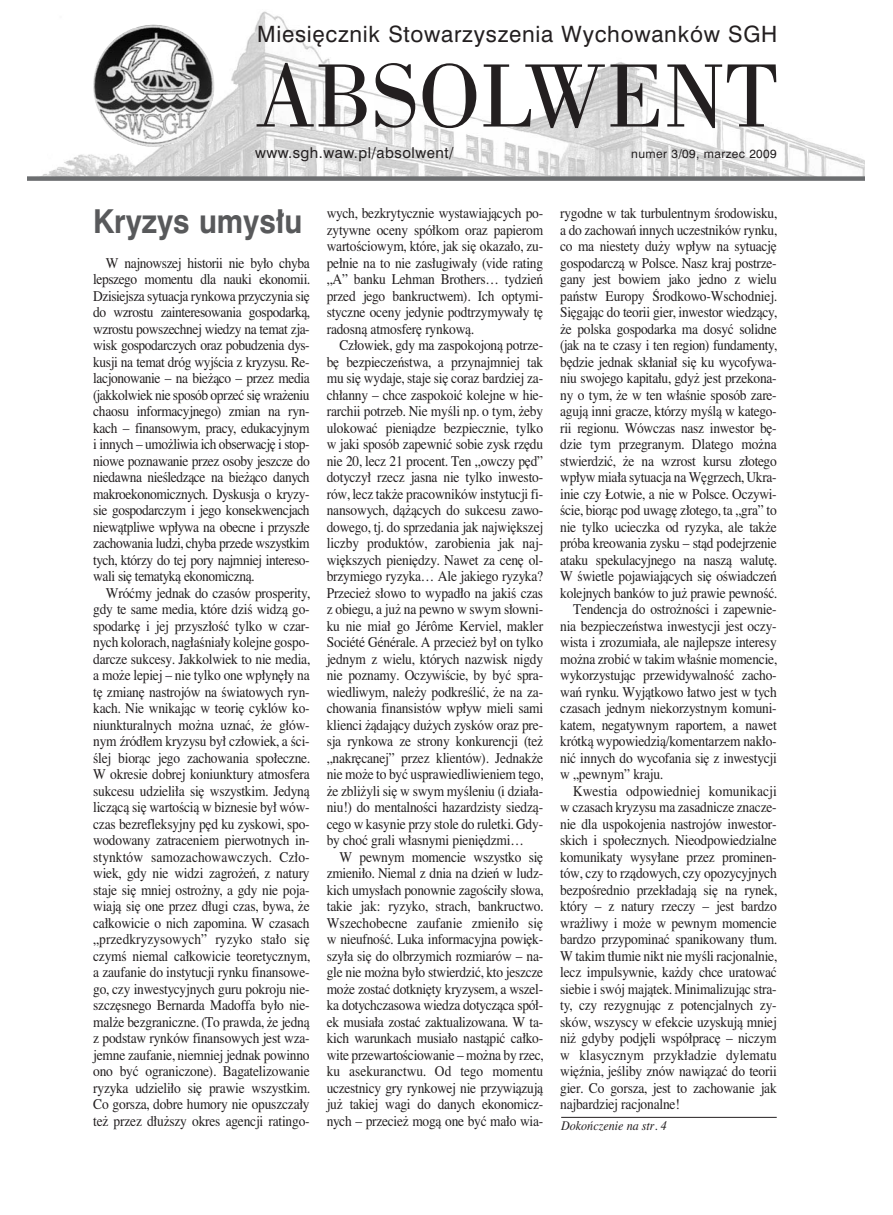
<style>
.page{position:relative;width:893px;height:1215px;background:#fff}
.page>*{position:absolute;margin:0;border:0;box-sizing:border-box;transform-origin:0 0}
.t1{font:94.5px "Bodoni PL";color:#231f20}
.t2{font:700 33px "Swiss 721 PL";color:#58595b;scale:.91 1}
.t3{font:22.5px "Swiss 721 PL";letter-spacing:.035em;color:#231f20}
.t4{font:15px "Swiss 721 PL";letter-spacing:.035em;color:#231f20}
.t5{font:13.2px/16.5px "Ptimes Roman";letter-spacing:-.015em;color:#231f20;text-align:justify;scale:.91 1}
.t6{font:13.2px "Ptimes Roman";letter-spacing:.005em;color:#231f20;scale:.91 1}
.t7{font:12px "Swiss 721 PL";letter-spacing:.035em;color:#231f20}
.t8{font:italic 11.55px "Ptimes";color:#231f20;scale:.91 1}
</style>
<div class="page">
<img style="left:42px;top:11px;width:822px;height:165px">
<div style="left:27px;top:176px;width:837px;height:5px;background:#6c6e70"></div>
<img style="left:93px;top:25px;width:121px;height:122px;border-radius:50%">
<hr style="left:561px;top:1117px;width:215px;height:1px;background:#231f20">
<h3 class="t3" style="left:257px;top:26px;width:521px">Miesi´cznik Stowarzyszenia Wychowanków SGH</h3>
<h1 class="t1" style="left:256px;top:59px;width:523px">ABSOLWENT</h1>
<p class="t4" style="left:255px;top:147px;width:200px">www.sgh.waw.pl/absolwent/</p>
<p class="t7" style="left:631px;top:149px;width:147px">numer 3/09, marzec 2009</p>
<h2 class="t2" style="left:93px;top:209px;width:231px">Kryzys umys∏u</h2>
<p class="t5" style="left:93px;top:256px;width:239px;text-indent:13px">W najnowszej historii nie by∏o chyba lepszego momentu dla nauki ekonomii.<br>Dzisiejsza sytuacja rynkowa przyczynia si´ do wzrostu zainteresowania gospodarkà, wzrostu powszechnej wiedzy na temat zja&shy;wisk gospodarczych oraz pobudzenia dys&shy;kusji na temat dróg wyjÊcia z kryzysu. Re&shy;lacjonowanie – na bie˝àco – przez media (jakkolwiek nie sposób oprzeç si´ wra˝eniu chaosu informacyjnego) zmian na ryn&shy;kach – finansowym, pracy, edukacyjnym i innych – umo˝liwia ich obserwacj´ i stop&shy;niowe poznawanie przez osoby jeszcze do niedawna nieÊledzàce na bie˝àco danych makroekonomicznych. Dyskusja o kryzy&shy;sie gospodarczym i jego konsekwencjach niewàtpliwe wp∏ywa na obecne i przysz∏e zachowania ludzi, chyba przede wszystkim tych, którzy do tej pory najmniej intereso&shy;wali si´ tematykà ekonomicznà.</p>
<p class="t5" style="left:93px;top:586px;width:239px;text-indent:13px">Wróçmy jednak do czasów prosperity, gdy te same media, które dziÊ widzà go&shy;spodark´ i jej przysz∏oÊç tylko w czar&shy;nych kolorach, nag∏aÊnia∏y kolejne gospo&shy;darcze sukcesy. Jakkolwiek to nie media, a mo˝e lepiej – nie tylko one wp∏yn´∏y na t´ zmian´ nastrojów na Êwiatowych ryn&shy;kach. Nie wnikajàc w teori´ cyklów ko&shy;niunkturalnych mo˝na uznaç, ˝e g∏ów&shy;nym êród∏em kryzysu by∏ cz∏owiek, a Êci-Êlej bioràc jego zachowania spo∏eczne.<br>W okresie dobrej koniunktury atmosfera sukcesu udzieli∏a si´ wszystkim. Jedynà liczàcà si´ wartoÊcià w biznesie by∏ wów&shy;czas bezrefleksyjny p´d ku zyskowi, spo&shy;wodowany zatraceniem pierwotnych in&shy;stynktów samozachowawczych. Cz∏o&shy;wiek, gdy nie widzi zagro˝eƒ, z natury staje si´ mniej ostro˝ny, a gdy nie poja&shy;wiajà si´ one przez d∏ugi czas, bywa, ˝e ca∏kowicie o nich zapomina. W czasach „przedkryzysowych” ryzyko sta∏o si´ czymÊ niemal ca∏kowicie teoretycznym, a zaufanie do instytucji rynku finansowe&shy;go, czy inwestycyjnych guru pokroju nie&shy;szcz´snego Bernarda Madoffa by∏o nie&shy;mal˝e bezgraniczne. (To prawda, ˝e jednà z podstaw rynków finansowych jest wza&shy;jemne zaufanie, niemniej jednak powinno ono byç ograniczone). Bagatelizowanie ryzyka udzieli∏o si´ prawie wszystkim.<br>Co gorsza, dobre humory nie opuszcza∏y te˝ przez d∏u˝szy okres agencji ratingo-</p>
<p class="t5" style="left:327px;top:207px;width:239px">wych, bezkrytycznie wystawiajàcych po&shy;zytywne oceny spó∏kom oraz papierom wartoÊciowym, które, jak si´ okaza∏o, zu&shy;pe∏nie na to nie zas∏ugiwa∏y (vide rating „A” banku Lehman Brothers… tydzieƒ przed jego bankructwem). Ich optymi&shy;styczne oceny jedynie podtrzymywa∏y t´ radosnà atmosfer´ rynkowà.</p>
<p class="t5" style="left:327px;top:339px;width:239px;text-indent:13px">Cz∏owiek, gdy ma zaspokojonà potrze&shy;b´ bezpieczeƒstwa, a przynajmniej tak mu si´ wydaje, staje si´ coraz bardziej za&shy;ch∏anny – chce zaspokoiç kolejne w hie&shy;rarchii potrzeb. Nie myÊli np. o tym, ˝eby ulokowaç pieniàdze bezpiecznie, tylko w jaki sposób zapewniç sobie zysk rz´du nie 20, lecz 21 procent. Ten „owczy p´d” dotyczy∏ rzecz jasna nie tylko inwesto&shy;rów, lecz tak˝e pracowników instytucji fi&shy;nansowych, dà˝àcych do sukcesu zawo&shy;dowego, tj. do sprzedania jak najwi´kszej liczby produktów, zarobienia jak naj&shy;wi´kszych pieni´dzy. Nawet za cen´ ol&shy;brzymiego ryzyka… Ale jakiego ryzyka?<br>Przecie˝ s∏owo to wypad∏o na jakiÊ czas z obiegu, a ju˝ na pewno w swym s∏owni&shy;ku nie mia∏ go Jérôme Kerviel, makler Société Générale. A przecie˝ by∏ on tylko jednym z wielu, których nazwisk nigdy nie poznamy. OczywiÊcie, by byç spra&shy;wiedliwym, nale˝y podkreÊliç, ˝e na za&shy;chowania finansistów wp∏yw mieli sami klienci ˝àdajàcy du˝ych zysków oraz pre&shy;sja rynkowa ze strony konkurencji (te˝ „nakr´canej” przez klientów). Jednak˝e nie mo˝e to byç usprawiedliwieniem tego, ˝e zbli˝yli si´ w swym myÊleniu (i dzia∏a&shy;niu!) do mentalnoÊci hazardzisty siedzà&shy;cego w kasynie przy stole do ruletki. Gdy&shy;by choç grali w∏asnymi pieni´dzmi…</p>
<p class="t5" style="left:327px;top:850px;width:239px;text-indent:13px">W pewnym momencie wszystko si´ zmieni∏o. Niemal z dnia na dzieƒ w ludz&shy;kich umys∏ach ponownie zagoÊci∏y s∏owa, takie jak: ryzyko, strach, bankructwo.<br>Wszechobecne zaufanie zmieni∏o si´ w nieufnoÊç. Luka informacyjna powi´k&shy;szy∏a si´ do olbrzymich rozmiarów – na&shy;gle nie mo˝na by∏o stwierdziç, kto jeszcze mo˝e zostaç dotkni´ty kryzysem, a wszel&shy;ka dotychczasowa wiedza dotyczàca spó∏- ek musia∏a zostaç zaktualizowana. W ta&shy;kich warunkach musia∏o nastàpiç ca∏ko&shy;wite przewartoÊciowanie – mo˝na by rzec, ku asekuranctwu. Od tego momentu uczestnicy gry rynkowej nie przywiàzujà ju˝ takiej wagi do danych ekonomicz&shy;nych – przecie˝ mogà one byç ma∏o wia-</p>
<p class="t5" style="left:560px;top:207px;width:239px">rygodne w tak turbulentnym Êrodowisku,</p>
<p class="t5" style="left:560px;top:223px;width:239px">a do zachowaƒ innych uczestników rynku,</p>
<p class="t5" style="left:560px;top:240px;width:239px">co ma niestety du˝y wp∏yw na sytuacj´</p>
<p class="t5" style="left:560px;top:256px;width:239px">gospodarczà w Polsce. Nasz kraj postrze-</p>
<p class="t5" style="left:560px;top:273px;width:239px">gany jest bowiem jako jedno z wielu</p>
<p class="t5" style="left:560px;top:289px;width:239px">paƒstw Europy Ârodkowo-Wschodniej.</p>
<p class="t5" style="left:560px;top:306px;width:239px">Si´gajàc do teorii gier, inwestor wiedzàcy,</p>
<p class="t5" style="left:560px;top:322px;width:239px">˝e polska gospodarka ma dosyç solidne</p>
<p class="t5" style="left:560px;top:339px;width:239px">(jak na te czasy i ten region) fundamenty,</p>
<p class="t5" style="left:560px;top:355px;width:239px">b´dzie jednak sk∏ania∏ si´ ku wycofywa-</p>
<p class="t5" style="left:560px;top:372px;width:239px">niu swojego kapita∏u, gdy˝ jest przekona-</p>
<p class="t5" style="left:560px;top:388px;width:239px">ny o tym, ˝e w ten w∏aÊnie sposób zare-</p>
<p class="t5" style="left:560px;top:405px;width:239px">agujà inni gracze, którzy myÊlà w katego-</p>
<p class="t5" style="left:560px;top:421px;width:239px">rii regionu. Wówczas nasz inwestor b´-</p>
<p class="t5" style="left:560px;top:438px;width:239px">dzie tym przegranym. Dlatego mo˝na</p>
<p class="t5" style="left:560px;top:454px;width:239px">stwierdziç, ˝e na wzrost kursu z∏otego</p>
<p class="t5" style="left:560px;top:471px;width:239px">wp∏yw mia∏a sytuacja na W´grzech, Ukra-</p>
<p class="t5" style="left:560px;top:487px;width:239px">inie czy ¸otwie, a nie w Polsce. Oczywi-</p>
<p class="t5" style="left:560px;top:504px;width:239px">Êcie, bioràc pod uwag´ z∏otego, ta „gra” to</p>
<p class="t5" style="left:560px;top:520px;width:239px">nie tylko ucieczka od ryzyka, ale tak˝e</p>
<p class="t5" style="left:560px;top:537px;width:239px">próba kreowania zysku – stàd podejrzenie</p>
<p class="t5" style="left:560px;top:553px;width:239px">ataku spekulacyjnego na naszà walut´.</p>
<p class="t5" style="left:560px;top:570px;width:239px">W Êwietle pojawiajàcych si´ oÊwiadczeƒ</p>
<p class="t5" style="left:560px;top:586px;width:239px">kolejnych banków to ju˝ prawie pewnoÊç.</p>
<p class="t5" style="left:573px;top:603px;width:225px">Tendencja do ostro˝noÊci i zapewnie-</p>
<p class="t5" style="left:560px;top:619px;width:239px">nia bezpieczeƒstwa inwestycji jest oczy-</p>
<p class="t5" style="left:560px;top:636px;width:239px">wista i zrozumia∏a, ale najlepsze interesy</p>
<p class="t5" style="left:560px;top:652px;width:239px">mo˝na zrobiç w takim w∏aÊnie momencie,</p>
<p class="t5" style="left:560px;top:669px;width:239px">wykorzystujàc przewidywalnoÊç zacho-</p>
<p class="t5" style="left:560px;top:685px;width:239px">waƒ rynku. Wyjàtkowo ∏atwo jest w tych</p>
<p class="t5" style="left:560px;top:702px;width:239px">czasach jednym niekorzystnym komuni-</p>
<p class="t5" style="left:560px;top:718px;width:239px">katem, negatywnym raportem, a nawet</p>
<p class="t5" style="left:560px;top:735px;width:239px">krótkà wypowiedzià/komentarzem nak∏o-</p>
<p class="t5" style="left:560px;top:751px;width:239px">niç innych do wycofania si´ z inwestycji</p>
<p class="t5" style="left:560px;top:768px;width:114px">w „pewnym” kraju.</p>
<p class="t6" style="left:573px;top:786px;width:225px">Kwestia odpowiedniej komunikacji</p>
<p class="t5" style="left:560px;top:801px;width:239px">w czasach kryzysu ma zasadnicze znacze-</p>
<p class="t5" style="left:560px;top:817px;width:239px">nie dla uspokojenia nastrojów inwestor-</p>
<p class="t5" style="left:560px;top:834px;width:239px">skich i spo∏ecznych. Nieodpowiedzialne</p>
<p class="t5" style="left:560px;top:850px;width:239px">komunikaty wysy∏ane przez prominen-</p>
<p class="t5" style="left:560px;top:867px;width:239px">tów, czy to rzàdowych, czy opozycyjnych</p>
<p class="t5" style="left:560px;top:883px;width:239px">bezpoÊrednio przek∏adajà si´ na rynek,</p>
<p class="t5" style="left:560px;top:900px;width:239px">który – z natury rzeczy – jest bardzo</p>
<p class="t5" style="left:560px;top:916px;width:239px">wra˝liwy i mo˝e w pewnym momencie</p>
<p class="t5" style="left:560px;top:933px;width:239px">bardzo przypominaç spanikowany t∏um.</p>
<p class="t5" style="left:560px;top:949px;width:239px">W takim t∏umie nikt nie myÊli racjonalnie,</p>
<p class="t5" style="left:560px;top:966px;width:239px">lecz impulsywnie, ka˝dy chce uratowaç</p>
<p class="t5" style="left:560px;top:982px;width:239px">siebie i swój majàtek. Minimalizujàc stra-</p>
<p class="t5" style="left:560px;top:999px;width:239px">ty, czy rezygnujàc z potencjalnych zy-</p>
<p class="t5" style="left:560px;top:1015px;width:239px">sków, wszyscy w efekcie uzyskujà mniej</p>
<p class="t5" style="left:560px;top:1032px;width:239px">ni˝ gdyby podj´li wspó∏prac´ – niczym</p>
<p class="t6" style="left:560px;top:1050px;width:239px">w klasycznym przyk∏adzie dylematu</p>
<p class="t5" style="left:560px;top:1065px;width:239px">wi´ênia, jeÊliby znów nawiàzaç do teorii</p>
<p class="t5" style="left:560px;top:1081px;width:239px">gier. Co gorsza, jest to zachowanie jak</p>
<p class="t5" style="left:560px;top:1098px;width:133px">najbardziej racjonalne!</p>
<p class="t8" style="left:561px;top:1121px;width:118px">Dokoƒczenie na str. 4</p>
</div>
